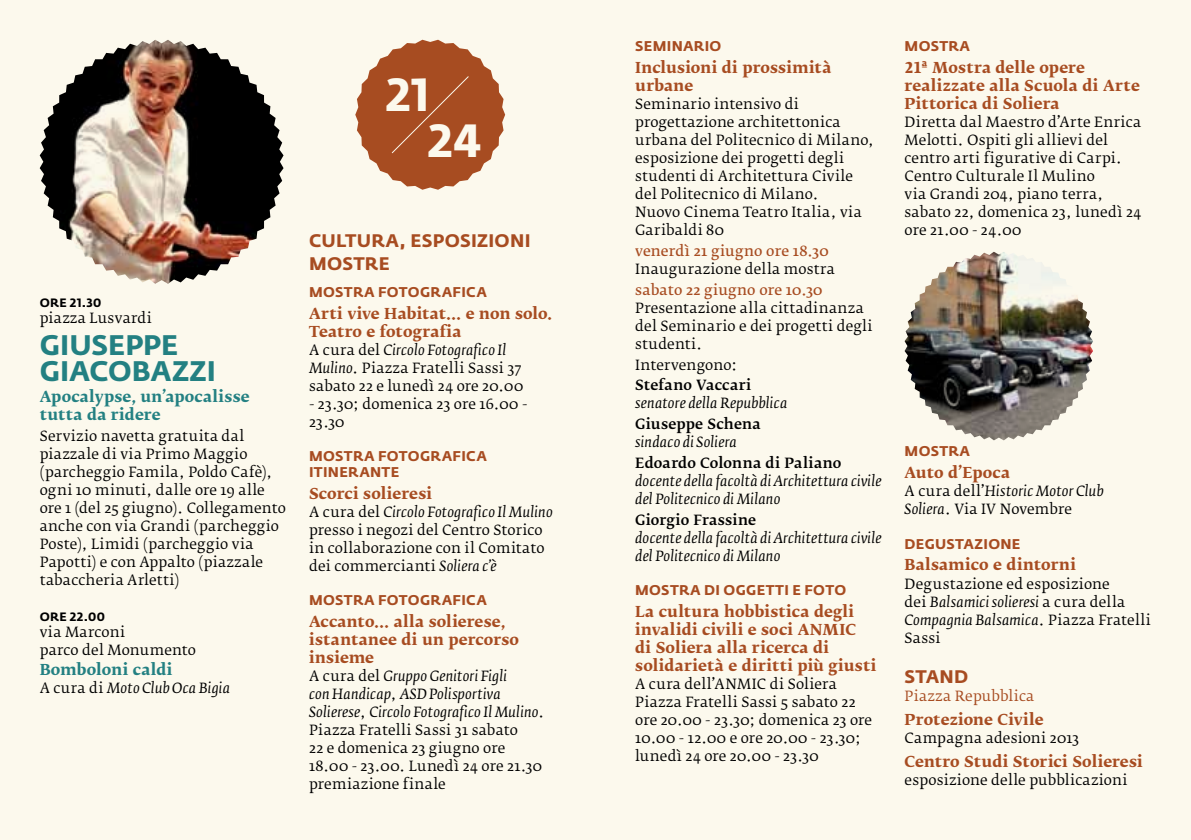
<style>
.page{position:relative;width:1191px;height:840px;background:#fff}
.page>*{position:absolute;margin:0;border:0;box-sizing:border-box;transform-origin:0 0}
.t1{font:700 46px/45.4px "Fedra Sans Std";color:#fcf9ed}
.t2{font:700 28px/26px "Fedra Sans Std";letter-spacing:-.005em;color:#238082}
.t3{font:700 18px "Fedra Sans Std";color:#a74c21}
.t4{font:15px/18px "Fedra Serif B Bold TF";letter-spacing:.015em;color:#a74c21}
.t5{font:15px/18px "Fedra Serif B Bold TF";letter-spacing:.015em;color:#238082}
.t6{font:14px/18px "Fedra Serif B";letter-spacing:.015em;color:#000}
.t7{font:italic 14px/18px "Fedra Serif B";letter-spacing:.015em;color:#000}
.t8{font:700 14px/16px "Fedra Sans Std";letter-spacing:.02em;color:#a74c21}
.t9{font:14px "Fedra Serif B Medium TF";letter-spacing:.01em;color:#000}
.t10{font:14px "Fedra Serif B";letter-spacing:.015em;color:#a74c21}
.t11{font:14px "Fedra Serif B";letter-spacing:.02em;color:#a74c21}
.t12{font:700 12px "Fedra Sans Std";letter-spacing:.025em;color:#000}
.s1{font-style:normal}
.s2{font-style:italic}
</style>
<div class="page">
<div style="left:0;top:0;width:1191px;height:839px;background:#fcf9ed"></div>
<img style="left:40px;top:40px;width:243px;height:243px">
<svg style="left:355px;top:40px;width:150px;height:150px"></svg>
<img style="left:904px;top:251px;width:189px;height:189px">
<h1 class="t1" style="left:428px;top:72px;width:56px;text-indent:-42px">21<br>24</h1>
<p class="t12" style="left:40px;top:295px;width:63px">ORE 21.30</p>
<p class="t6" style="left:40px;top:309px;width:114px">piazza Lusvardi</p>
<h2 class="t2" style="left:40px;top:332px;width:178px">GIUSEPPE<br>GIACOBAZZ I</h2>
<p class="t5" style="left:40px;top:387px;width:211px">Apocalypse, un’apocalisse tutta da ridere</p>
<p class="t6" style="left:40px;top:427px;width:248px">Servizio navetta gratuita dal piazzale di via Primo Maggio (parcheggio Famila, Poldo Cafè), ogni 10 minuti, dalle ore 19 alle ore 1 (del 25 giugno). Collegamento anche con via Grandi (parcheggio<br>Poste), Limidi (parcheggio via<br>Papotti) e con Appalto (piazzale tabaccheria Arletti)</p>
<p class="t12" style="left:40px;top:609px;width:67px">ORE 22.00</p>
<p class="t6" style="left:40px;top:623px;width:158px">via Marconi<br>parco del Monumento</p>
<p class="t5" style="left:40px;top:660px;width:134px">Bomboloni caldi</p>
<p class="t7" style="left:40px;top:678px;width:192px"><span class="s1">A cura di</span> Moto Club Oca Bigia</p>
<p class="t3" style="left:309px;top:229px;width:14px">CULTURA</p>
<p class="t3" style="left:399px;top:229px;width:23px">, ESPOSI</p>
<p class="t3" style="left:477px;top:229px;width:23px">ZIONI</p>
<p class="t3" style="left:309px;top:252px;width:15px">MOSTRE</p>
<p class="t8" style="left:309px;top:284px;width:179px">M OSTRA FOTOGRAFICA</p>
<p class="t4" style="left:309px;top:304px;width:244px">Arti vive Habitat… e non solo.<br>Teatro e fotografia</p>
<p class="t6" style="left:309px;top:341px;width:216px">A cura del <span class="s2">Circolo Fotografico Il<br>Mulino</span>. Piazza Fratelli Sassi 37 sabato 22 e lunedì 24 ore 20.00</p>
<p class="t6" style="left:309px;top:395px;width:220px">- 23.30; domenica 23 ore 16.00 -<br>23.30</p>
<p class="t8" style="left:309px;top:448px;width:179px">M OSTRA FOTOGRAFICA<br>ITINERANTE</p>
<p class="t4" style="left:309px;top:484px;width:124px">Scorci solieresi</p>
<p class="t6" style="left:309px;top:503px;width:245px">A cura del <span class="s2">Circolo Fotografico Il Mulino </span>presso i negozi del Centro Storico in collaborazione con il Comitato dei commercianti <span class="s2">Soliera c’è</span></p>
<p class="t8" style="left:309px;top:592px;width:179px">M OSTRA FOTOGRAFICA</p>
<p class="t4" style="left:309px;top:612px;width:211px">Accanto… alla solierese, istantanee di un percorso insieme</p>
<p class="t6" style="left:309px;top:667px;width:237px">A cura del <span class="s2">Gruppo Genitori Figli<br>con Handicap</span>, <span class="s2">ASD Polisportiva<br>Solierese</span>, <span class="s2">Circolo Fotografico Il Mulino</span>.<br>Piazza Fratelli Sassi 31 sabato<br>22 e domenica 23 giugno ore<br>18.00 - 23.00. Lunedì 24 ore 21.30 premiazione finale</p>
<p class="t8" style="left:635px;top:38px;width:88px">SEMINARIO</p>
<p class="t4" style="left:635px;top:58px;width:198px">Inclusioni di prossimità urbane</p>
<p class="t6" style="left:635px;top:95px;width:240px">Seminario intensivo di progettazione architettonica urbana del Politecnico di Milano, esposizione dei progetti degli studenti di Architettura Civile del Politecnico di Milano.<br>Nuovo Cinema Teatro Italia, via<br>Garibaldi 80</p>
<p class="t10" style="left:635px;top:242px;width:195px">venerdì 21 giugno ore 18.30</p>
<p class="t6" style="left:635px;top:260px;width:201px">Inaugurazione della mostra</p>
<p class="t10" style="left:635px;top:281px;width:189px">sabato 22 giugno ore 10.30</p>
<p class="t6" style="left:635px;top:298px;width:239px">Presentazione alla cittadinanza del Seminario e dei progetti degli studenti.</p>
<p class="t6" style="left:635px;top:355px;width:103px">Intervengono:</p>
<p class="t9" style="left:635px;top:377px;width:118px">Stefano Vaccari</p>
<p class="t7" style="left:635px;top:394px;width:154px">senatore della Repubblica</p>
<p class="t9" style="left:635px;top:416px;width:127px">Giuseppe Schena</p>
<p class="t7" style="left:635px;top:433px;width:103px">sindaco di Soliera</p>
<p class="t9" style="left:635px;top:455px;width:208px">Edoardo Colonna di Paliano</p>
<p class="t7" style="left:635px;top:472px;width:248px">docente della facoltà di Architettura civile del Politecnico di Milano</p>
<p class="t9" style="left:635px;top:511px;width:123px">Giorgio Frassine</p>
<p class="t7" style="left:635px;top:529px;width:248px">docente della facoltà di Architettura civile del Politecnico di Milano</p>
<p class="t8" style="left:635px;top:582px;width:212px">MOSTRA DI OGG ETTI E FOTO</p>
<p class="t4" style="left:635px;top:602px;width:243px">La cultura hobbistica degli invalidi civili e soci ANMIC<br>di Soliera alla ricerca di solidarietà e diritti più giusti</p>
<p class="t6" style="left:635px;top:675px;width:238px">A cura dell’ANMIC di Soliera<br>Piazza Fratelli Sassi 5 sabato 22 ore 20.00 - 23.30; domenica 23 ore<br>10.00 - 12.00 e ore 20.00 - 23.30; lunedì 24 ore 20.00 - 23.30</p>
<p class="t8" style="left:904px;top:38px;width:67px">MOSTRA</p>
<p class="t4" style="left:904px;top:58px;width:237px">21ª Mostra delle opere realizzate alla Scuola di Arte<br>Pittorica di Soliera</p>
<p class="t6" style="left:904px;top:113px;width:238px">Diretta dal Maestro d’Arte Enrica<br>Melotti. Ospiti gli allievi del centro arti figurative di Carpi.<br>Centro Culturale Il Mulino<br>via Grandi 204, piano terra, sabato 22, domenica 23, lunedì 24 ore 21.00 - 24.00</p>
<p class="t8" style="left:904px;top:443px;width:67px">MOSTRA</p>
<p class="t4" style="left:904px;top:464px;width:107px">Auto d’Epoca</p>
<p class="t6" style="left:904px;top:482px;width:200px">A cura dell’<span class="s2">Historic Motor Club<br>Soliera</span>. Via IV Novembre</p>
<p class="t8" style="left:904px;top:535px;width:117px">DEGUSTAZIONE</p>
<p class="t4" style="left:904px;top:556px;width:173px">Balsamico e dintorni</p>
<p class="t6" style="left:904px;top:574px;width:248px">Degustazione ed esposizione<br>dei <span class="s2">Balsamici solieresi</span> a cura della<br><span class="s2">Compagnia Balsamica</span>. Piazza Fratelli<br>Sassi</p>
<p class="t3" style="left:904px;top:665px;width:65px">STAND</p>
<p class="t11" style="left:904px;top:688px;width:131px">Piazza Repubblica</p>
<p class="t4" style="left:904px;top:710px;width:140px">Protezione Civile</p>
<p class="t6" style="left:904px;top:729px;width:176px">Campagna adesioni 2013</p>
<p class="t4" style="left:904px;top:752px;width:240px">Centro Studi Storici Solieresi</p>
<p class="t6" style="left:904px;top:770px;width:224px">esposizione delle pubblicazioni</p>
</div>
